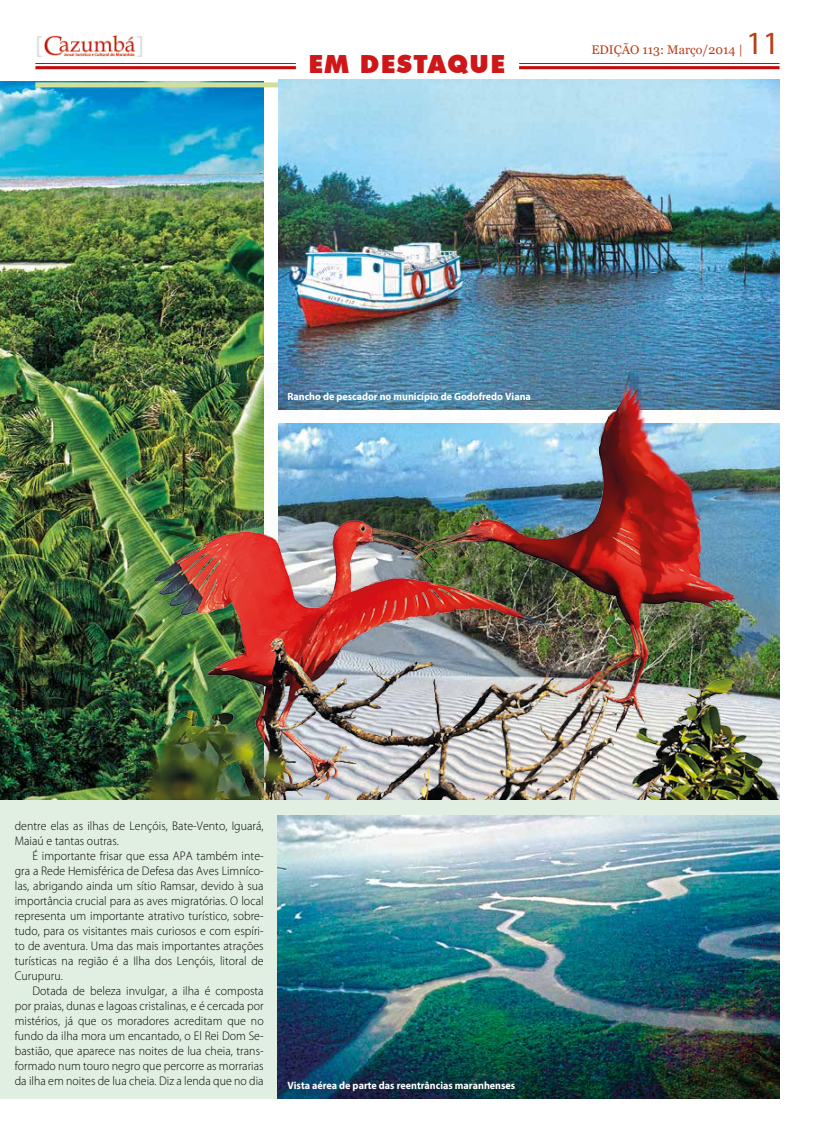
<style>
.page{position:relative;width:815px;height:1134px;background:#fff}
.page>*{position:absolute;margin:0;border:0;box-sizing:border-box;transform-origin:0 0}
.t1{font:32.5px "Myriad";color:#b93f18}
.t2{font:900 25px "Futura BT";letter-spacing:.05em;color:#cd1719}
.t3{font:300 12.5px/15px "Myriad Pro";letter-spacing:.005em;color:#000;text-align:justify;scale:.95 1}
.t4{font:12.5px "Georgia";color:#b93f18}
.t5{font:700 10.62px "Myriad Pro";color:#fff;scale:.95 1}
</style>
<div class="page">
<img style="left:37px;top:35px;width:105px;height:22px">
<hr style="left:519px;top:63px;width:261px;height:1px;background:#c00d0e">
<hr style="left:519px;top:66px;width:261px;height:3px;background:#c00d0e">
<hr style="left:35px;top:63px;width:261px;height:1px;background:#c00d0e">
<hr style="left:35px;top:66px;width:261px;height:3px;background:#c00d0e">
<div style="left:0;top:629px;width:780px;height:469px;background:#e1efe2"></div>
<img style="left:0;top:81px;width:264px;height:718px">
<div style="left:35px;top:82px;width:744px;height:5px;background:#d0e09b"></div>
<img style="left:278px;top:80px;width:502px;height:329px">
<img style="left:278px;top:816px;width:501px;height:282px">
<img style="left:126px;top:364px;width:653px;height:435px">
<h2 class="t2" style="left:308px;top:49px;width:198px">EM DESTAQUE</h2>
<p class="t4" style="left:591px;top:42px;width:153px">EDIÇÃO 113: Março/2014 |</p>
<h1 class="t1" style="left:746px;top:27px;width:35px">11</h1>
<p class="t5" style="left:287px;top:390px;width:258px">Rancho de pescador no município de Godofredo Viana</p>
<p class="t3" style="left:15px;top:818px;width:263px">dentre elas as ilhas de Lençóis, Bate-Vento, Iguará,<br>Maiaú e tantas outras.</p>
<p class="t3" style="left:15px;top:848px;width:264px;text-indent:18px">É importante frisar que essa APA também inte&shy;gra a Rede Hemisférica de Defesa das Aves Limníco&shy;las, abrigando ainda um sítio Ramsar, devido à sua importância crucial para as aves migratórias. O local representa um importante atrativo turístico, sobre&shy;tudo, para os visitantes mais curiosos e com espíri&shy;to de aventura. Uma das mais importantes atrações turísticas na região é a Ilha dos Lençóis, litoral de Curupuru.</p>
<p class="t3" style="left:15px;top:983px;width:264px;text-indent:18px">Dotada de beleza invulgar, a ilha é composta por praias, dunas e lagoas cristalinas, e é cercada por mistérios, já que os moradores acreditam que no fundo da ilha mora um encantado, o El Rei Dom Se&shy;bastião, que aparece nas noites de lua cheia, trans&shy;formado num touro negro que percorre as morrarias da ilha em noites de lua cheia. Diz a lenda que no dia</p>
<p class="t5" style="left:287px;top:1079px;width:241px">Vista aérea de parte das reentrâncias maranhenses</p>
</div>
